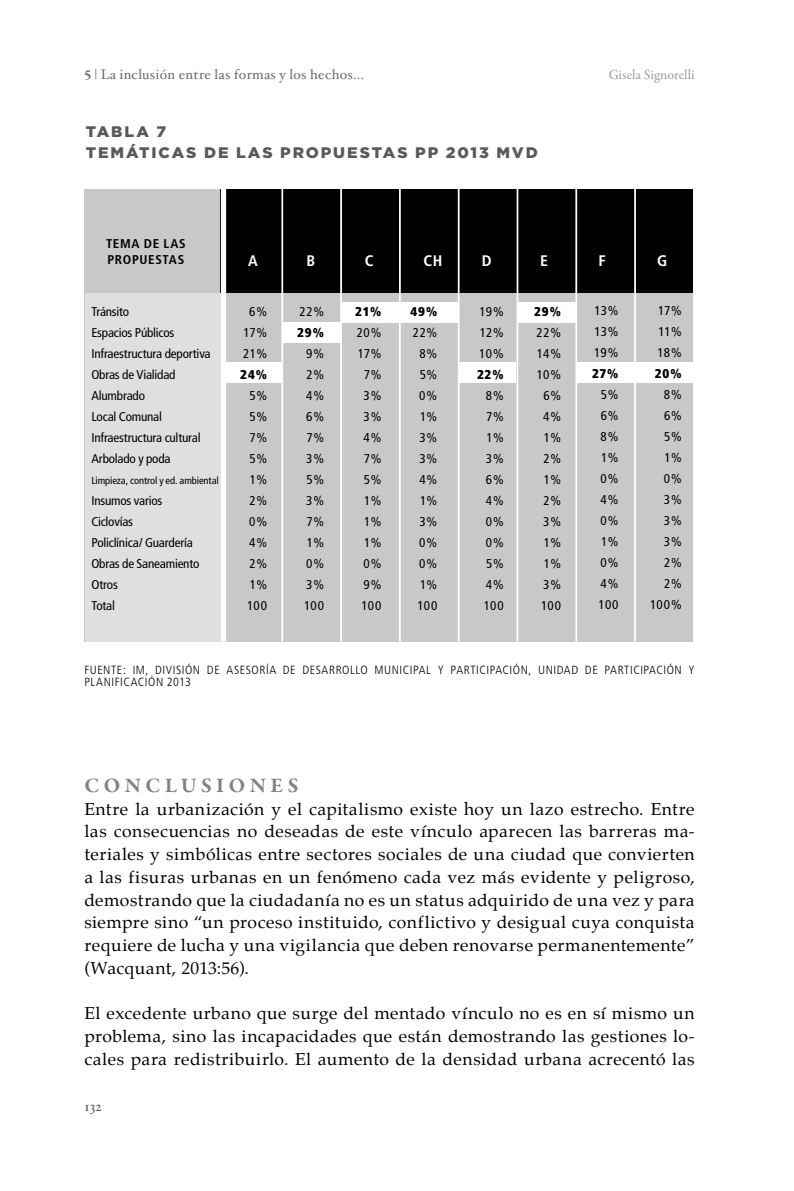
<style>
.page{position:relative;width:794px;height:1191px;background:#fff}
.page>*{position:absolute;margin:0;border:0;box-sizing:border-box;transform-origin:0 0}
.t1{font:700 21px "Garamond Premr Pro";letter-spacing:.21em;color:#808285}
.t2{font:16.97px/22.8px "Palatino";letter-spacing:.025em;color:#000;text-align:justify}
.t3{font:900 15.22px/21px "Gotham";letter-spacing:.12em;color:#58595b}
.t4{font:700 condensed 15.22px "Frutiger";color:#fff}
.t5{font:14px "Hoefler Text";letter-spacing:.02em;color:#6d6e71}
.t6{font:14px "Garamond Premr Pro";color:#6d6e71}
.t7{font:14px "Hoefler Text";color:#58595b}
.t8{font:condensed 12.78px/21px "Frutiger";letter-spacing:-.015em;color:#000;text-align:justify}
.t9{font:900 condensed 12.78px "Frutiger";letter-spacing:.06em;color:#000}
.t10{font:700 condensed 12.78px/15.8px "Frutiger";letter-spacing:.05em;color:#000}
.t11{font:300 condensed 11.9px/12.2px "Frutiger";letter-spacing:.045em;color:#000}
.t12{font:condensed 10.15px "Frutiger";letter-spacing:-.01em;color:#000}
.s1{font-family:"Garamond Premr Pro";font-weight:700}
</style>
<div class="page">
<div style="left:84px;top:189px;width:609px;height:452px;background:#c7c8ca"></div>
<div style="left:221px;top:189px;width:472px;height:104px;background:#000"></div>
<div style="left:85px;top:293px;width:136px;height:348px;background:#dedfe0"></div>
<div style="left:221px;top:188px;width:5px;height:453px;background:#fff"></div>
<hr style="left:340px;top:188px;width:2px;height:453px;background:#fff">
<hr style="left:399px;top:188px;width:2px;height:453px;background:#fff">
<hr style="left:458px;top:188px;width:1px;height:453px;background:#fff">
<hr style="left:516px;top:188px;width:2px;height:453px;background:#fff">
<hr style="left:575px;top:188px;width:2px;height:453px;background:#fff">
<hr style="left:634px;top:188px;width:2px;height:453px;background:#fff">
<hr style="left:281px;top:188px;width:2px;height:453px;background:#fff">
<div style="left:224px;top:363px;width:58px;height:20px;background:#fff"></div>
<div style="left:283px;top:323px;width:58px;height:20px;background:#fff"></div>
<div style="left:458px;top:363px;width:57px;height:20px;background:#fff"></div>
<div style="left:518px;top:302px;width:58px;height:21px;background:#fff"></div>
<div style="left:342px;top:302px;width:116px;height:21px;background:#fff"></div>
<div style="left:576px;top:363px;width:118px;height:20px;background:#fff"></div>
<p class="t5" style="left:84px;top:66px;width:281px"><span class="s1">5</span> | La inclusión entre las formas y los hechos...</p>
<p class="t6" style="left:608px;top:67px;width:88px">Gisela Signorelli</p>
<p class="t3" style="left:86px;top:121px;width:453px">TABLA 7<br>TEMÁTICAS DE LAS PROPUESTAS PP 2013 MVD</p>
<p class="t10" style="left:106px;top:236px;width:81px">TEMA DE LAS<br>PROPUESTAS</p>
<p class="t8" style="left:91px;top:301px;width:121px;text-align:left">Tránsito<br>Espacios Públicos<br>Infraestructura deportiva<br>Obras de Vialidad<br>Alumbrado<br>Local Comunal<br>Infraestructura cultural<br>Arbolado y poda</p>
<p class="t12" style="left:91px;top:474px;width:129px">Limpieza, control y ed. ambiental</p>
<p class="t8" style="left:91px;top:490px;width:110px;text-align:left">Insumos varios<br>Ciclovías<br>Policlínica/ Guardería<br>Obras de Saneamiento<br>Otros<br>Total</p>
<p class="t4" style="left:248px;top:251px;width:11px">A</p>
<p class="t4" style="left:306px;top:251px;width:10px">B</p>
<p class="t4" style="left:365px;top:251px;width:10px">C</p>
<p class="t4" style="left:423px;top:251px;width:21px">CH</p>
<p class="t4" style="left:482px;top:251px;width:11px">D</p>
<p class="t4" style="left:540px;top:251px;width:9px">E</p>
<p class="t4" style="left:598px;top:251px;width:9px">F</p>
<p class="t4" style="left:657px;top:251px;width:12px">G</p>
<p class="t8" style="left:243px;top:301px;width:25px;text-align:center">6%<br>17%<br>21%</p>
<p class="t9" style="left:240px;top:367px;width:28px">24%</p>
<p class="t8" style="left:247px;top:385px;width:21px">5% 5% 7% 5% 1% 2% 0% 4% 2% 1% 100</p>
<p class="t8" style="left:299px;top:301px;width:26px">22%</p>
<p class="t9" style="left:297px;top:324px;width:28px">29%</p>
<p class="t8" style="left:304px;top:343px;width:21px">9% 2% 4% 6% 7% 3% 5% 3% 7% 1% 0% 3% 100</p>
<p class="t9" style="left:355px;top:304px;width:28px">21%</p>
<p class="t8" style="left:357px;top:322px;width:26px;text-align:center">20%<br>17%<br>7%<br>3%<br>3%<br>4%<br>7%<br>5%<br>1%<br>1%<br>1%<br>0%<br>9%<br>100</p>
<p class="t9" style="left:410px;top:304px;width:28px">49%</p>
<p class="t8" style="left:413px;top:322px;width:26px;text-align:center">22%<br>8%<br>5%<br>0%<br>1%<br>3%<br>3%<br>4%<br>1%<br>3%<br>0%<br>0%<br>1%<br>100</p>
<p class="t8" style="left:479px;top:301px;width:26px">19% 12% 10%</p>
<p class="t9" style="left:477px;top:366px;width:28px">22%</p>
<p class="t8" style="left:484px;top:385px;width:21px">8% 7% 1% 3% 6% 4% 0% 0% 5% 4% 100</p>
<p class="t9" style="left:534px;top:304px;width:28px">29%</p>
<p class="t8" style="left:536px;top:322px;width:26px;text-align:center">22%<br>14%<br>10%<br>6%<br>4%<br>1%<br>2%<br>1%<br>2%<br>3%<br>1%<br>1%<br>3%<br>100</p>
<p class="t8" style="left:594px;top:300px;width:26px">13% 13% 19%</p>
<p class="t9" style="left:592px;top:366px;width:28px">27%</p>
<p class="t8" style="left:598px;top:384px;width:21px">5% 6% 8% 1% 0% 4% 0% 1% 0% 4% 100</p>
<p class="t8" style="left:657px;top:300px;width:26px">17% 11% 18%</p>
<p class="t9" style="left:655px;top:366px;width:28px">20%</p>
<p class="t8" style="left:650px;top:384px;width:33px;text-align:right">8%<br>6%<br>5%<br>1%<br>0%<br>3%<br>3%<br>3%<br>2%<br>2%<br>100%</p>
<p class="t11" style="left:84px;top:664px;width:612px">FUENTE: IM, DIVISIÓN DE ASESORÍA DE DESARROLLO MUNICIPAL Y PARTICIPACIÓN, UNIDAD DE PARTICIPACIÓN Y<br>PLANIFICACIÓN 2013</p>
<p class="t1" style="left:84px;top:772px;width:215px">CONCLUSIONES</p>
<p class="t2" style="left:84px;top:797px;width:612px">Entre la urbanización y el capitalismo existe hoy un lazo estrecho. Entre las consecuencias no deseadas de este vínculo aparecen las barreras ma&shy;teriales y simbólicas entre sectores sociales de una ciudad que convierten a las fisuras urbanas en un fenómeno cada vez más evidente y peligroso, demostrando que la ciudadanía no es un status adquirido de una vez y para siempre sino “un proceso instituido, conflictivo y desigual cuya conquista requiere de lucha y una vigilancia que deben renovarse permanentemente” (Wacquant, 2013:56).</p>
<p class="t2" style="left:84px;top:1002px;width:612px">El excedente urbano que surge del mentado vínculo no es en sí mismo un problema, sino las incapacidades que están demostrando las gestiones lo&shy;cales para redistribuirlo. El aumento de la densidad urbana acrecentó las</p>
<p class="t7" style="left:84px;top:1098px;width:19px">132</p>
</div>
